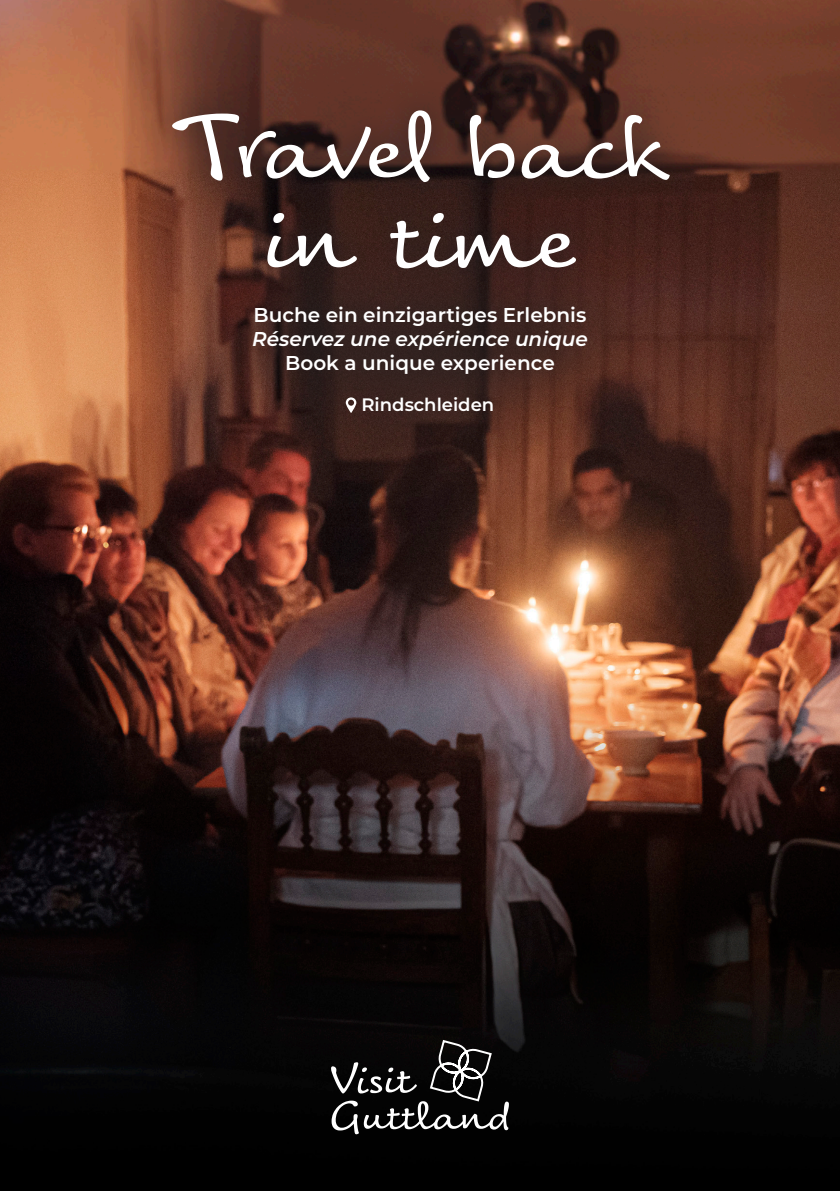
<style>
.page{position:relative;width:840px;height:1191px;background:#fff}
.page>*{position:absolute;margin:0;border:0;box-sizing:border-box;transform-origin:0 0}
.t1{font:90px/90px "Tornac";color:#fff;text-align:center}
.t2{font:600 20px "Montserrat";color:#fff}
.t3{font:italic 600 20px "Montserrat";color:#fff}
.t4{font:600 18px "Montserrat";color:#fff}
</style>
<div class="page">
<img style="left:0;top:0;width:839px;height:1191px">
<svg style="left:331px;top:1038px;width:177px;height:96px;background:#2b2b2b"></svg>
<div style="left:187px;top:240px;width:465px;height:240px;background:#231f20;opacity:.75"></div>
<svg style="left:345px;top:397px;width:11px;height:16px"></svg>
<svg style="left:144px;top:80px;width:553px;height:219px;background:#48271f"></svg>
<p class="t1" style="left:174px;top:107px;width:494px">Travel back in time</p>
<p class="t2" style="left:253px;top:301px;width:334px">Buche ein einzigartiges Erlebnis</p>
<p class="t3" style="left:252px;top:325px;width:337px">Réservez une expérience unique</p>
<p class="t2" style="left:285px;top:349px;width:271px">Book a unique experience</p>
<p class="t4" style="left:361px;top:392px;width:134px">Rindschleiden</p>
</div>
